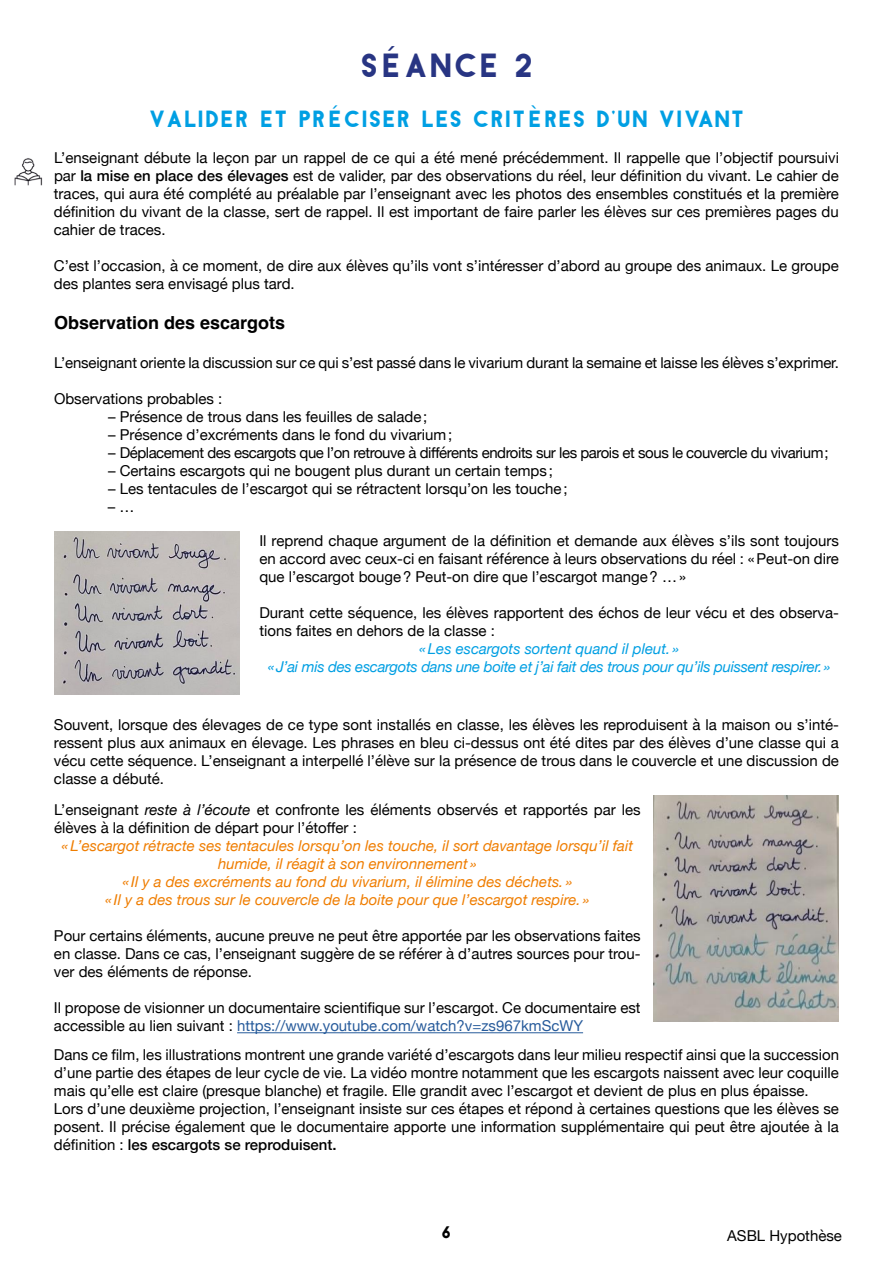
<style>
.page{position:relative;width:893px;height:1263px;background:#fff}
.page>*{position:absolute;margin:0;border:0;box-sizing:border-box;transform-origin:0 0}
.t1{font:30px "Antraste";color:#283583}
.t2{font:21px "Antraste";color:#009fe3}
.t3{font:700 18px "Helvetica";color:#000}
.t4{font:15px/18px "Helvetica Neue";color:#000}
.t5{font:italic 15px/18px "Helvetica Neue";color:#ef7d00;text-align:center}
.t6{font:italic 15px/18px "Helvetica Neue";letter-spacing:-.02em;color:#009fe3;text-align:center}
.t7{font:15px "Helvetica Neue";letter-spacing:-.03em;color:#000}
.t8{font:15px "Antraste";color:#000}
.s1{font-weight:500}
.s2{font-style:italic}
.s3{color:#275b9b}
</style>
<div class="page">
<img style="left:14px;top:158px;width:29px;height:28px">
<img style="left:54px;top:531px;width:186px;height:163px">
<img style="left:653px;top:795px;width:186px;height:226px">
<hr style="left:237px;top:1032px;width:346px;height:1px;background:#275b9b">
<h1 class="t1" style="left:360px;top:46px;width:175px">SÉANCE 2</h1>
<h2 class="t2" style="left:148px;top:105px;width:598px">VALIDER ET PRÉCISER LES CRITÈRES D'UN VIVANT</h2>
<p class="t4" style="left:54px;top:149px;width:787px;text-align:justify">L’enseignant débute la leçon par un rappel de ce qui a été mené précédemment. Il rappelle que l’objectif poursuivi par <span class="s1">la mise en place des élevages</span> est de valider, par des observations du réel, leur définition du vivant. Le cahier de traces, qui aura été complété au préalable par l’enseignant avec les photos des ensembles constitués et la première définition du vivant de la classe, sert de rappel. Il est important de faire parler les élèves sur ces premières pages du cahier de traces.</p>
<p class="t4" style="left:54px;top:257px;width:786px">C’est l’occasion, à ce moment, de dire aux élèves qu’ils vont s’intéresser d’abord au groupe des animaux. Le groupe des plantes sera envisagé plus tard.</p>
<p class="t3" style="left:54px;top:311px;width:233px">Observation des escargots</p>
<p class="t4" style="left:54px;top:355px;width:786px">L’enseignant oriente la discussion sur ce qui s’est passé dans le vivarium durant la semaine et laisse les élèves s’exprimer.</p>
<p class="t4" style="left:54px;top:391px;width:170px">Observations probables :</p>
<p class="t4" style="left:108px;top:409px;width:321px">– Présence de trous dans les feuilles de salade;</p>
<p class="t4" style="left:108px;top:427px;width:346px">– Présence d’excréments dans le fond du vivarium;</p>
<p class="t7" style="left:108px;top:442px;width:722px">– Déplacement des escargots que l’on retrouve à différents endroits sur les parois et sous le couvercle du vivarium;</p>
<p class="t4" style="left:108px;top:463px;width:446px">– Certains escargots qui ne bougent plus durant un certain temps ;</p>
<p class="t4" style="left:108px;top:481px;width:461px">– Les tentacules de l’escargot qui se rétractent lorsqu’on les touche;</p>
<p class="t4" style="left:108px;top:499px;width:28px">– …</p>
<p class="t4" style="left:259px;top:532px;width:581px;text-align:justify">Il reprend chaque argument de la définition et demande aux élèves s’ils sont toujours en accord avec ceux-ci en faisant référence à leurs observations du réel : «Peut-on dire que l’escargot bouge? Peut-on dire que l’escargot mange? …»</p>
<p class="t4" style="left:259px;top:604px;width:581px">Durant cette séquence, les élèves rapportent des échos de leur vécu et des observa&shy;tions faites en dehors de la classe :</p>
<p class="t6" style="left:268px;top:640px;width:564px">«Les escargots sortent quand il pleut. »<br>«J’ai mis des escargots dans une boite et j’ai fait des trous pour qu’ils puissent respirer.»</p>
<p class="t4" style="left:54px;top:717px;width:786px;text-align:justify">Souvent, lorsque des élevages de ce type sont installés en classe, les élèves les reproduisent à la maison ou s’inté&shy;ressent plus aux animaux en élevage. Les phrases en bleu ci-dessus ont été dites par des élèves d’une classe qui a vécu cette séquence. L’enseignant a interpellé l’élève sur la présence de trous dans le couvercle et une discussion de classe a débuté.</p>
<p class="t4" style="left:54px;top:802px;width:588px">L’enseignant <span class="s2">reste à l’écoute</span> et confronte les éléments observés et rapportés par les élèves à la définition de départ pour l’étoffer :</p>
<p class="t5" style="left:62px;top:838px;width:573px">«L’escargot rétracte ses tentacules lorsqu’on les touche, il sort davantage lorsqu’il fait humide, il réagit à son environnement »<br>« Il y a des excréments au fond du vivarium, il élimine des déchets. »<br>« Il y a des trous sur le couvercle de la boite pour que l’escargot respire. »</p>
<p class="t4" style="left:54px;top:928px;width:588px;text-align:justify">Pour certains éléments, aucune preuve ne peut être apportée par les observations faites en classe. Dans ce cas, l’enseignant suggère de se référer à d’autres sources pour trou&shy;ver des éléments de réponse.</p>
<p class="t4" style="left:54px;top:1000px;width:588px">Il propose de visionner un documentaire scientifique sur l’escargot. Ce documentaire est accessible au lien suivant : <span class="s3">https://www.youtube.com/watch?v=zs967kmScWY</span></p>
<p class="t4" style="left:54px;top:1047px;width:786px">Dans ce film, les illustrations montrent une grande variété d’escargots dans leur milieu respectif ainsi que la succession d’une partie des étapes de leur cycle de vie. La vidéo montre notamment que les escargots naissent avec leur coquille mais qu’elle est claire (presque blanche) et fragile. Elle grandit avec l’escargot et devient de plus en plus épaisse.<br>Lors d’une deuxième projection, l’enseignant insiste sur ces étapes et répond à certaines questions que les élèves se posent. Il précise également que le documentaire apporte une information supplémentaire qui peut être ajoutée à la définition : <span class="s1">les escargots se reproduisent.</span></p>
<p class="t8" style="left:442px;top:1222px;width:11px">6</p>
<p class="t4" style="left:727px;top:1228px;width:116px">ASBL Hypothèse</p>
</div>
